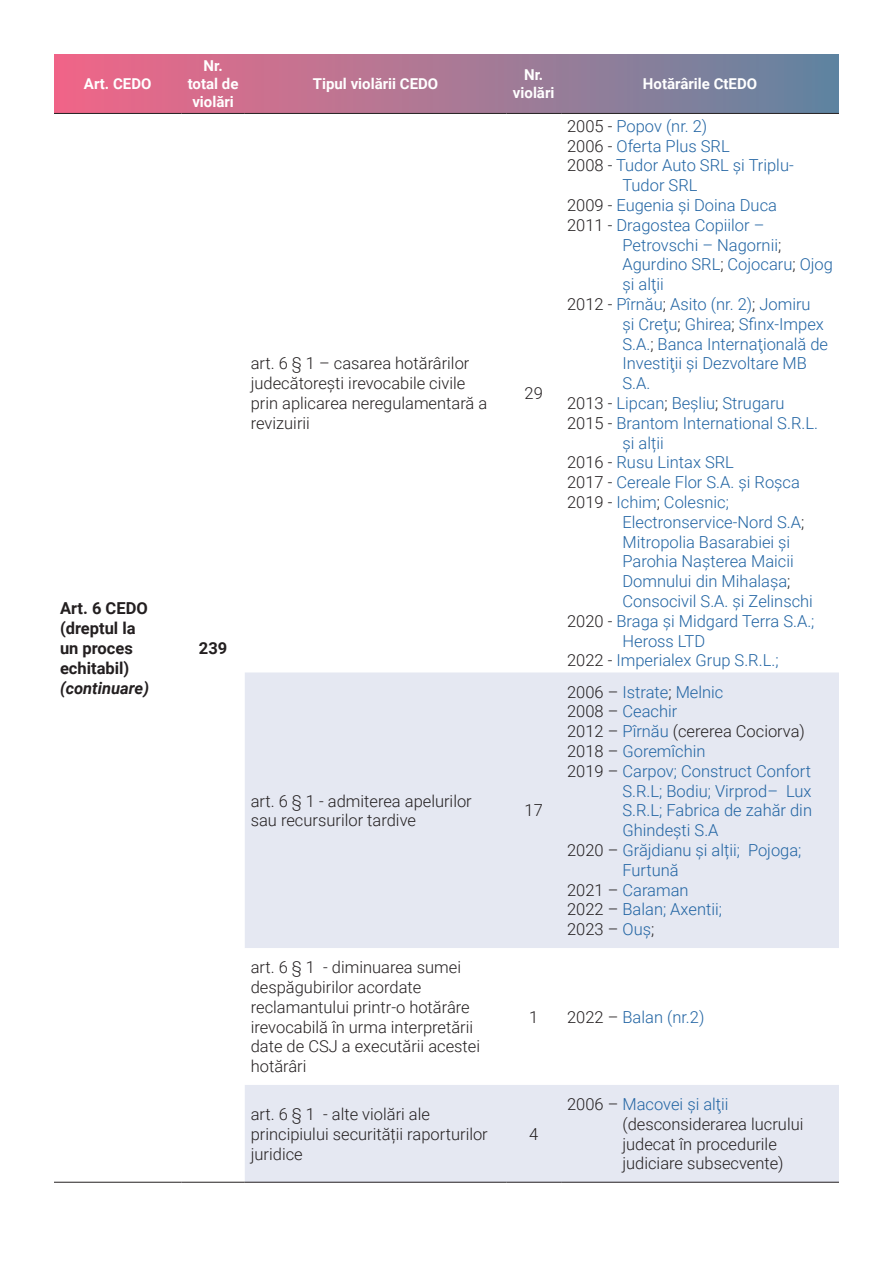
<style>
.page{position:relative;width:893px;height:1263px;background:#fff}
.page>*{position:absolute;margin:0;border:0;box-sizing:border-box;transform-origin:0 0}
.t1{font:300 16.5px/19.8px "Roboto";color:#2164a3}
.t2{font:300 16.5px/19.8px "Roboto";color:#231f20}
.t3{font:700 16.5px/19.8px "Roboto";color:#231f20}
.tabel{font:700 15px/18px "Roboto";color:#fff;text-align:center}
.s1{font-style:italic}
.s2{color:#231f20}
.s3{color:#2164a3}
</style>
<div class="page">
<svg style="left:54px;top:54px;width:785px;height:59px;background:#aa7694"></svg>
<svg style="left:245px;top:672px;width:594px;height:510px;fill:#e5e8f2"></svg>
<hr style="left:54px;top:1182px;width:127px;height:1px;background:#231f20">
<hr style="left:181px;top:1182px;width:64px;height:1px;background:#231f20">
<hr style="left:54px;top:113px;width:127px;height:1px;background:#231f20">
<hr style="left:181px;top:113px;width:64px;height:1px;background:#231f20">
<hr style="left:245px;top:113px;width:261px;height:1px;background:#231f20">
<hr style="left:506px;top:113px;width:55px;height:1px;background:#231f20">
<hr style="left:561px;top:113px;width:278px;height:1px;background:#231f20">
<hr style="left:245px;top:1182px;width:261px;height:1px;background:#231f20">
<hr style="left:506px;top:1182px;width:55px;height:1px;background:#231f20">
<hr style="left:561px;top:1182px;width:278px;height:1px;background:#231f20">
<p class="tabel" style="left:84px;top:74px;width:69px">Art. CEDO</p>
<p class="t3" style="left:60px;top:598px;width:89px">Art. 6 CEDO</p>
<p class="t3" style="left:60px;top:618px;width:91px">(dreptul la un proces echitabil) <span class="s1">(continuare)</span></p>
<p class="tabel" style="left:188px;top:56px;width:52px">Nr. total de violări</p>
<p class="t3" style="left:199px;top:638px;width:30px">239</p>
<p class="tabel" style="left:313px;top:74px;width:127px">Tipul violării CEDO</p>
<p class="tabel" style="left:513px;top:65px;width:43px">Nr. violări</p>
<p class="tabel" style="left:643px;top:74px;width:116px">Hotărârile CtEDO</p>
<p class="t2" style="left:251px;top:353px;width:238px">art. 6 § 1 – casarea hotărârilor judecătorești irevocabile civile prin aplicarea neregulamentară a revizuirii</p>
<p class="t2" style="left:525px;top:383px;width:20px">29</p>
<p class="t2" style="left:251px;top:790px;width:223px">art. 6 § 1 - admiterea apelurilor sau recursurilor tardive</p>
<p class="t2" style="left:525px;top:800px;width:20px">17</p>
<p class="t1" style="left:567px;top:115px;width:142px"><span class="s2">2005 -</span> Popov (nr. 2)</p>
<p class="t1" style="left:567px;top:135px;width:164px"><span class="s2">2006 -</span> Oferta Plus SRL</p>
<p class="t1" style="left:622px;top:155px;width:173px;text-indent:-55px"><span class="s2">2008 -</span> Tudor Auto SRL şi Triplu-<br>Tudor SRL</p>
<p class="t1" style="left:567px;top:195px;width:211px"><span class="s2">2009 -</span> Eugenia şi Doina Duca</p>
<p class="t1" style="left:622px;top:214px;width:212px;text-indent:-55px"><span class="s2">2011 -</span> Dragostea Copiilor –<br>Petrovschi – Nagornii<span class="s2">;<br></span>Agurdino SRL<span class="s2">;</span> Cojocaru<span class="s2">;</span> Ojog şi alţii</p>
<p class="t1" style="left:622px;top:294px;width:207px;text-indent:-55px"><span class="s2">2012 -</span> Pîrnău<span class="s2">;</span> Asito (nr. 2)<span class="s2">;</span> Jomiru<br>şi Creţu<span class="s2">;</span> Ghirea<span class="s2">;</span> Sfinx-Impex<br>S.A.<span class="s2">;</span> Banca Internaţională de<br>Investiţii şi Dezvoltare MB<br>S.A.</p>
<p class="t1" style="left:567px;top:393px;width:219px"><span class="s2">2013 -</span> Lipcan<span class="s2">;</span> Beșliu<span class="s2">;</span> Strugaru</p>
<p class="t1" style="left:622px;top:412px;width:197px;text-indent:-55px"><span class="s2">2015 -</span> Brantom International S.R.L. și alții</p>
<p class="t1" style="left:567px;top:452px;width:168px"><span class="s2">2016 -</span> Rusu Lintax SRL</p>
<p class="t1" style="left:567px;top:472px;width:234px"><span class="s2">2017 -</span> Cereale Flor S.A. și Roșca</p>
<p class="t1" style="left:622px;top:492px;width:192px;text-indent:-55px"><span class="s2">2019 -</span> Ichim<span class="s2">;</span> Colesnic;<br>Electronservice-Nord S.A<span class="s2">;<br></span>Mitropolia Basarabiei și<br>Parohia Nașterea Maicii<br>Domnului din Mihalaşa<span class="s2">;<br></span>Consocivil S.A. și Zelinschi</p>
<p class="t1" style="left:622px;top:610px;width:194px;text-indent:-55px"><span class="s2">2020 -</span> Braga și Midgard Terra S.A.;<br>Heross LTD</p>
<p class="t1" style="left:567px;top:650px;width:213px"><span class="s2">2022 -</span> Imperialex Grup S.R.L.;</p>
<p class="t1" style="left:567px;top:681px;width:158px"><span class="s2">2006 –</span> Istrate<span class="s2">;</span> Melnic</p>
<p class="t1" style="left:567px;top:701px;width:112px"><span class="s2">2008 –</span> Ceachir</p>
<p class="t2" style="left:567px;top:721px;width:239px">2012 – <span class="s3">Pîrnău</span> (cererea Cociorva)</p>
<p class="t1" style="left:567px;top:741px;width:140px"><span class="s2">2018 –</span> Goremîchin</p>
<p class="t1" style="left:622px;top:760px;width:191px;text-align:justify;text-indent:-55px"><span class="s2">2019 –</span> Carpov; Construct Confort S.R.L; Bodiu; Virprod– Lux S.R.L; Fabrica de zahăr din Ghindești S.A</p>
<p class="t1" style="left:622px;top:840px;width:181px;text-indent:-55px"><span class="s2">2020 –</span> Grăjdianu și alții; Pojoga;<br>Furtună</p>
<p class="t1" style="left:567px;top:879px;width:123px"><span class="s2">2021 –</span> Caraman</p>
<p class="t1" style="left:567px;top:899px;width:156px"><span class="s2">2022 –</span> Balan; Axentii;</p>
<p class="t2" style="left:567px;top:919px;width:89px">2023 – <span class="s3">Ouș</span>;</p>
<p class="t2" style="left:251px;top:957px;width:231px">art. 6 § 1 - diminuarea sumei despăgubirilor acordate reclamantului printr-o hotărâre irevocabilă în urma interpretării date de CSJ a executării acestei hotărâri</p>
<p class="t2" style="left:251px;top:1103px;width:239px">art. 6 § 1 - alte violări ale principiului securității raporturilor juridice</p>
<p class="t2" style="left:529px;top:1006px;width:11px">1</p>
<p class="t1" style="left:567px;top:1006px;width:139px"><span class="s2">2022 –</span> Balan (nr.2)</p>
<p class="t2" style="left:529px;top:1123px;width:11px">4</p>
<p class="t2" style="left:622px;top:1094px;width:183px;text-indent:-55px">2006 – <span class="s3">Macovei şi alţii </span>(desconsiderarea lucrului judecat în procedurile judiciare subsecvente)</p>
</div>
